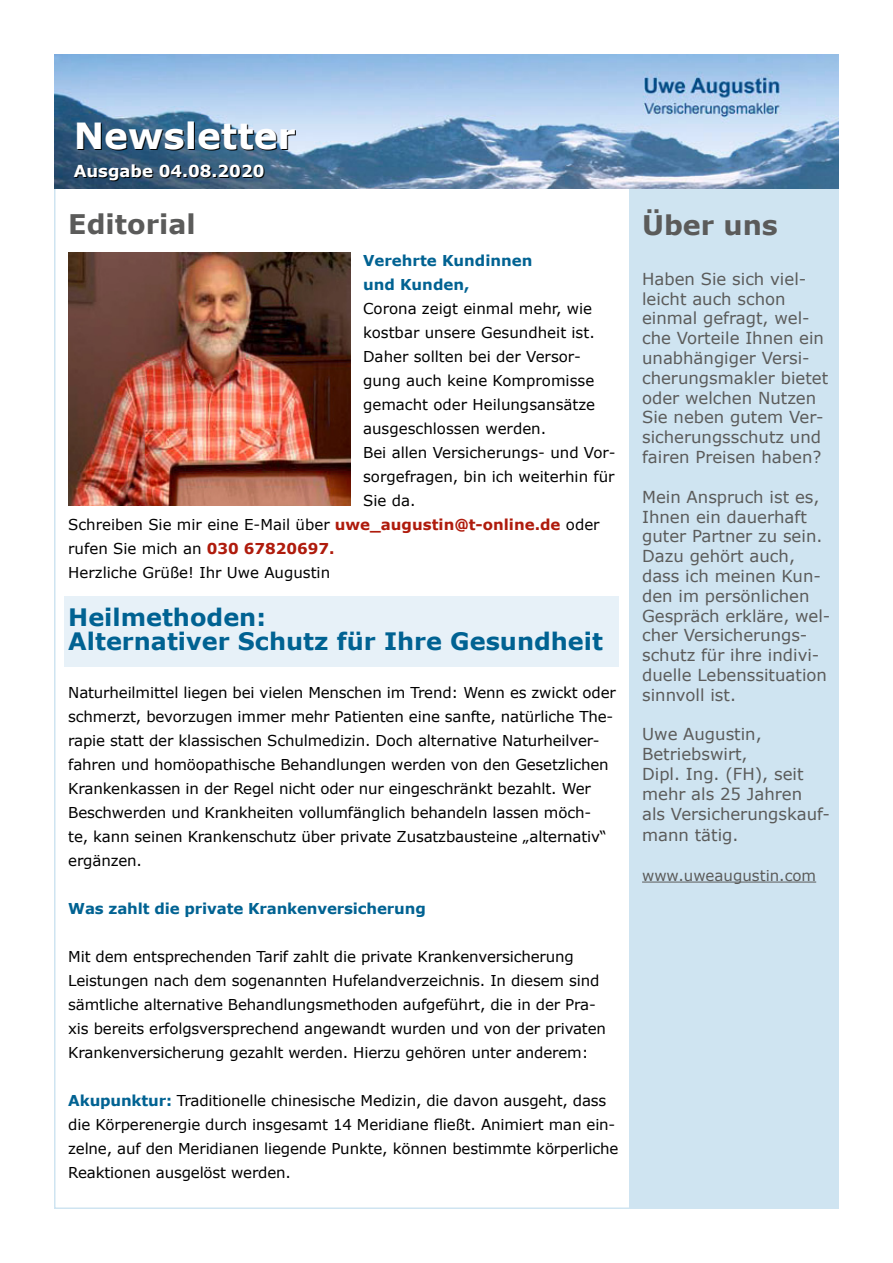
<style>
.page{position:relative;width:893px;height:1263px;background:#fff}
.page>*{position:absolute;margin:0;border:0;box-sizing:border-box;transform-origin:0 0}
.t1{font:700 36px "Verdana";color:#fff}
.t2{font:700 27px "Verdana";color:#5b5b5a}
.t3{font:700 24px/24px "Verdana";color:#006292}
.t4{font:16.5px/19.8px "Verdana";color:#5b5b5a}
.t5{font:700 16.5px "Verdana";color:#fff}
.t6{font:15px/24px "Verdana";letter-spacing:-.01em;color:#000}
.t7{font:700 15px/24px "Verdana";letter-spacing:-.01em;color:#006292}
.t8{font:15px "Verdana";color:#5b5b5a}
.s1{font-weight:700;color:#af1b0c}
.s2{font-weight:700;color:#006292}
</style>
<div class="page">
<div style="left:64px;top:596px;width:555px;height:71px;background:#e7f1f8"></div>
<div style="left:629px;top:189px;width:210px;height:1020px;background:#cfe4f1"></div>
<hr style="left:642px;top:882px;width:174px;height:1px;background:#5b5b5a">
<img style="left:54px;top:54px;width:785px;height:135px">
<img style="left:68px;top:252px;width:282px;height:254px">
<h1 class="t1" style="left:74px;top:110px;width:223px">Newsletter</h1>
<p class="t5" style="left:74px;top:160px;width:192px">Ausgabe 04.08.2020</p>
<h2 class="t2" style="left:68px;top:205px;width:129px">Editorial</h2>
<p class="t7" style="left:363px;top:248px;width:171px">Verehrte Kundinnen und Kunden,</p>
<p class="t6" style="left:363px;top:297px;width:231px">Corona zeigt einmal mehr, wie</p>
<p class="t6" style="left:363px;top:321px;width:233px">kostbar unsere Gesundheit ist.</p>
<p class="t6" style="left:363px;top:345px;width:219px">Daher sollten bei der Versor-</p>
<p class="t6" style="left:363px;top:369px;width:233px">gung auch keine Kompromisse</p>
<p class="t6" style="left:363px;top:393px;width:233px">gemacht oder Heilungsansätze</p>
<p class="t6" style="left:363px;top:417px;width:185px">ausgeschlossen werden.</p>
<p class="t6" style="left:363px;top:441px;width:254px">Bei allen Versicherungs- und Vor-</p>
<p class="t6" style="left:363px;top:465px;width:253px">sorgefragen, bin ich weiterhin für</p>
<p class="t6" style="left:363px;top:489px;width:54px">Sie da.</p>
<p class="t6" style="left:68px;top:513px;width:533px">Schreiben Sie mir eine E-Mail über <span class="s1">uwe_augustin@t-online.de</span> oder</p>
<p class="t6" style="left:68px;top:537px;width:268px">rufen Sie mich an <span class="s1">030 67820697.</span></p>
<p class="t6" style="left:68px;top:561px;width:263px">Herzliche Grüße! Ihr Uwe Augustin</p>
<h3 class="t3" style="left:68px;top:605px;width:536px">Heilmethoden:<br>Alternativer Schutz für Ihre Gesundheit</h3>
<p class="t6" style="left:68px;top:681px;width:549px">Naturheilmittel liegen bei vielen Menschen im Trend: Wenn es zwickt oder schmerzt, bevorzugen immer mehr Patienten eine sanfte, natürliche The&shy;rapie statt der klassischen Schulmedizin. Doch alternative Naturheilver&shy;fahren und homöopathische Behandlungen werden von den Gesetzlichen Krankenkassen in der Regel nicht oder nur eingeschränkt bezahlt. Wer Beschwerden und Krankheiten vollumfänglich behandeln lassen möch-<br>te, kann seinen Krankenschutz über private Zusatzbausteine „alternativ“ ergänzen.</p>
<p class="t7" style="left:68px;top:896px;width:359px">Was zahlt die private Krankenversicherung</p>
<p class="t6" style="left:68px;top:945px;width:539px">Mit dem entsprechenden Tarif zahlt die private Krankenversicherung Leistungen nach dem sogenannten Hufelandverzeichnis. In diesem sind sämtliche alternative Behandlungsmethoden aufgeführt, die in der Pra&shy;xis bereits erfolgsversprechend angewandt wurden und von der privaten Krankenversicherung gezahlt werden. Hierzu gehören unter anderem:</p>
<p class="t6" style="left:68px;top:1089px;width:552px"><span class="s2">Akupunktur:</span> Traditionelle chinesische Medizin, die davon ausgeht, dass die Körperenergie durch insgesamt 14 Meridiane fließt. Animiert man ein&shy;zelne, auf den Meridianen liegende Punkte, können bestimmte körperliche Reaktionen ausgelöst werden.</p>
<h2 class="t2" style="left:642px;top:206px;width:137px">Über uns</h2>
<p class="t4" style="left:642px;top:269px;width:188px">Haben Sie sich viel&shy;leicht auch schon einmal gefragt, wel&shy;che Vorteile Ihnen ein unabhängiger Versi&shy;cherungsmakler bietet oder welchen Nutzen<br>Sie neben gutem Ver&shy;sicherungsschutz und fairen Preisen haben?</p>
<p class="t4" style="left:642px;top:487px;width:190px">Mein Anspruch ist es,<br>Ihnen ein dauerhaft guter Partner zu sein.<br>Dazu gehört auch, dass ich meinen Kun&shy;den im persönlichen<br>Gespräch erkläre, wel&shy;cher Versicherungs&shy;schutz für ihre indivi&shy;duelle Lebenssituation sinnvoll ist.</p>
<p class="t4" style="left:642px;top:724px;width:189px">Uwe Augustin,<br>Betriebswirt,<br>Dipl. Ing. (FH), seit mehr als 25 Jahren<br>als Versicherungskauf-</p>
<p class="t4" style="left:642px;top:825px;width:98px">mann tätig.</p>
<p class="t8" style="left:642px;top:865px;width:176px">www.uweaugustin.com</p>
</div>
